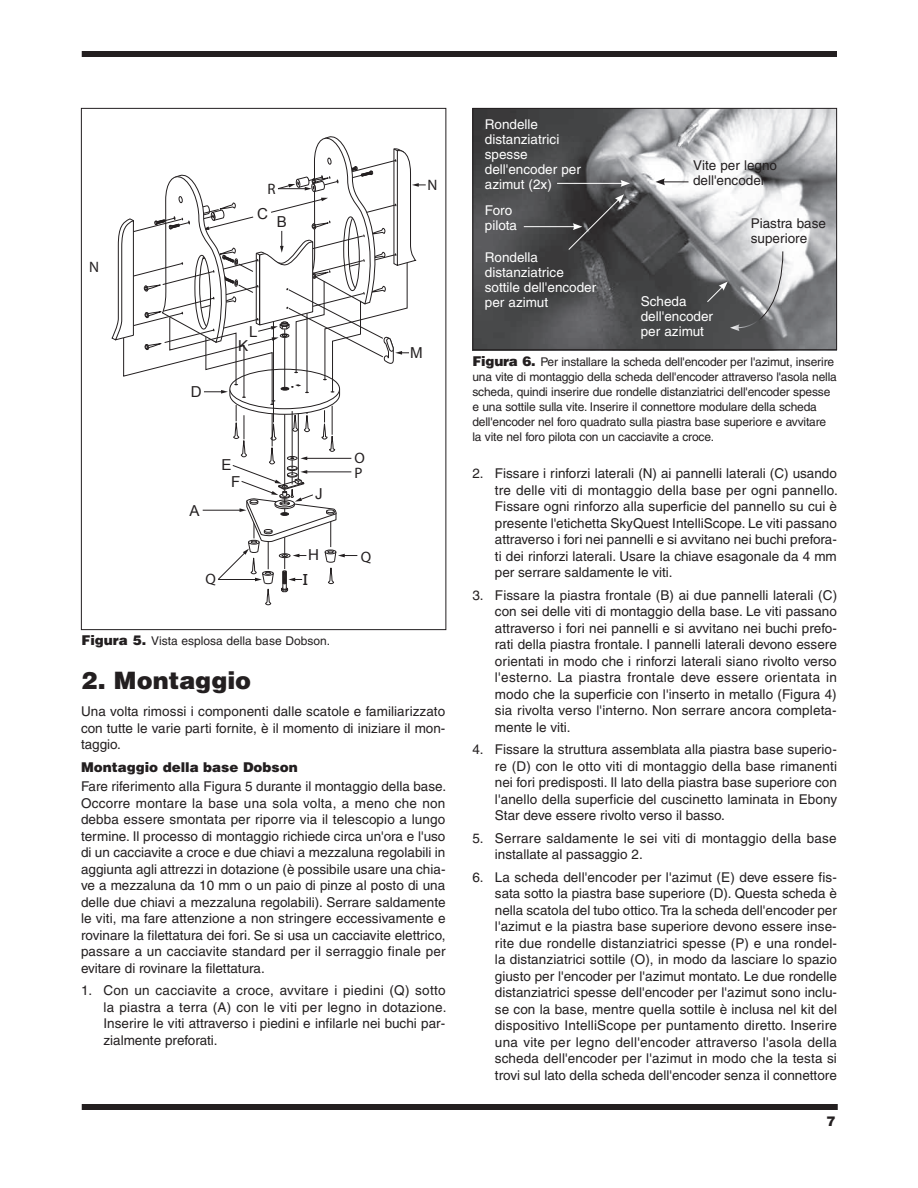
<style>
.page{position:relative;width:918px;height:1188px;background:#fff}
.page>*{position:absolute;margin:0;border:0;box-sizing:border-box;transform-origin:0 0}
.t1{font:900 24px "Helvetica";color:#231f20}
.t2{font:16.35px "Rockwell";color:#231f20}
.t3{font:15.15px "Arial";color:#231f20}
.t4{font:15.15px "Myriad";color:#231f20}
.t5{font:13.5px/16.5px "Helvetica";color:#231f20;text-align:justify}
.t6{font:13.5px/15px "Helvetica";color:#fff}
.t7{font:900 13.5px "Helvetica";color:#231f20}
.t8{font:12px/15px "Helvetica";letter-spacing:-.015em;color:#231f20}
.s1{font-weight:900;font-size:13.5px}
</style>
<div class="page">
<div style="left:82px;top:51px;width:755px;height:6px;background:#231f20"></div>
<div style="left:82px;top:1104px;width:756px;height:6px;background:#231f20"></div>
<svg style="left:111px;top:136px;width:315px;height:470px"></svg>
<img style="left:474px;top:110px;width:361px;height:238px">
<div style="left:472px;top:108px;width:365px;height:242px;border:1px solid #231f20"></div>
<hr style="left:557px;top:183px;width:66px;height:1px;background:#fff">
<svg style="left:621px;top:180px;width:9px;height:7px"></svg>
<hr style="left:524px;top:226px;width:51px;height:1px;background:#fff">
<svg style="left:568px;top:194px;width:56px;height:57px;background:#3f3e3f"></svg>
<svg style="left:706px;top:251px;width:78px;height:80px;background:#8b8c8e"></svg>
<svg style="left:656px;top:178px;width:32px;height:7px"></svg>
<p class="t4" style="left:268px;top:181px;width:10px">R</p>
<p class="t4" style="left:428px;top:178px;width:11px">N</p>
<p class="t4" style="left:89px;top:259px;width:11px">N</p>
<p class="t3" style="left:257px;top:204px;width:12px">C</p>
<p class="t3" style="left:277px;top:212px;width:12px">B</p>
<p class="t3" style="left:249px;top:322px;width:10px">L</p>
<p class="t3" style="left:191px;top:382px;width:12px">D</p>
<p class="t3" style="left:238px;top:336px;width:12px">K</p>
<p class="t3" style="left:189px;top:500px;width:12px">A</p>
<p class="t3" style="left:222px;top:455px;width:12px">E</p>
<p class="t3" style="left:231px;top:471px;width:11px">F</p>
<p class="t4" style="left:206px;top:572px;width:12px">Q</p>
<p class="t3" style="left:315px;top:484px;width:9px">J</p>
<p class="t3" style="left:308px;top:545px;width:12px">H</p>
<p class="t2" style="left:303px;top:570px;width:7px">I</p>
<p class="t8" style="left:81px;top:633px;width:250px"><span class="s1">Figura 5.</span> Vista esplosa della base Dobson.</p>
<p class="t4" style="left:355px;top:450px;width:12px">O</p>
<p class="t4" style="left:355px;top:465px;width:10px">P</p>
<p class="t4" style="left:361px;top:549px;width:12px">Q</p>
<p class="t3" style="left:410px;top:343px;width:14px">M</p>
<h1 class="t1" style="left:81px;top:665px;width:172px">2. Montaggio</h1>
<p class="t5" style="left:81px;top:703px;width:366px">Una volta rimossi i componenti dalle scatole e familiarizzato con tutte le varie parti fornite, è il momento di iniziare il mon&shy;taggio.</p>
<p class="t7" style="left:81px;top:758px;width:218px">Montaggio della base Dobson</p>
<p class="t5" style="left:81px;top:778px;width:367px">Fare riferimento alla Figura 5 durante il montaggio della base.<br>Occorre montare la base una sola volta, a meno che non debba essere smontata per riporre via il telescopio a lungo termine. Il processo di montaggio richiede circa un'ora e l'uso di un cacciavite a croce e due chiavi a mezzaluna regolabili in aggiunta agli attrezzi in dotazione (è possibile usare una chia&shy;ve a mezzaluna da 10 mm o un paio di pinze al posto di una delle due chiavi a mezzaluna regolabili). Serrare saldamente le viti, ma fare attenzione a non stringere eccessivamente e rovinare la filettatura dei fori. Se si usa un cacciavite elettrico, passare a un cacciavite standard per il serraggio finale per evitare di rovinare la filettatura.</p>
<p class="t5" style="left:103px;top:982px;width:345px;text-indent:-22px">1. Con un cacciavite a croce, avvitare i piedini (Q) sotto la piastra a terra (A) con le viti per legno in dotazione.<br>Inserire le viti attraverso i piedini e infilarle nei buchi par&shy;zialmente preforati.</p>
<p class="t6" style="left:485px;top:117px;width:97px">Rondelle distanziatrici spesse dell'encoder per azimut (2x)</p>
<p class="t6" style="left:485px;top:202px;width:34px">Foro pilota</p>
<p class="t6" style="left:485px;top:250px;width:113px">Rondella distanziatrice sottile dell'encoder per azimut</p>
<p class="t5" style="left:693px;top:158px;width:86px;line-height:15px">Vite per legno dell'encoder</p>
<p class="t6" style="left:641px;top:294px;width:74px">Scheda dell'encoder per azimut</p>
<p class="t5" style="left:751px;top:215px;width:77px;line-height:15px">Piastra base superiore</p>
<p class="t8" style="left:472px;top:355px;width:366px"><span class="s1">Figura 6.</span> Per installare la scheda dell'encoder per l'azimut, inserire una vite di montaggio della scheda dell'encoder attraverso l'asola nella scheda, quindi inserire due rondelle distanziatrici dell'encoder spesse e una sottile sulla vite. Inserire il connettore modulare della scheda dell'encoder nel foro quadrato sulla piastra base superiore e avvitare la vite nel foro pilota con un cacciavite a croce.</p>
<p class="t5" style="left:495px;top:465px;width:344px;text-indent:-22px">2. Fissare i rinforzi laterali (N) ai pannelli laterali (C) usando tre delle viti di montaggio della base per ogni pannello.<br>Fissare ogni rinforzo alla superficie del pannello su cui è presente l'etichetta SkyQuest IntelliScope. Le viti passano attraverso i fori nei pannelli e si avvitano nei buchi prefora&shy;ti dei rinforzi laterali. Usare la chiave esagonale da 4 mm per serrare saldamente le viti.</p>
<p class="t5" style="left:495px;top:587px;width:344px;text-indent:-22px">3. Fissare la piastra frontale (B) ai due pannelli laterali (C) con sei delle viti di montaggio della base. Le viti passano attraverso i fori nei pannelli e si avvitano nei buchi prefo&shy;rati della piastra frontale. I pannelli laterali devono essere orientati in modo che i rinforzi laterali siano rivolto verso l'esterno. La piastra frontale deve essere orientata in modo che la superficie con l'inserto in metallo (Figura 4) sia rivolta verso l'interno. Non serrare ancora completa&shy;mente le viti.</p>
<p class="t5" style="left:495px;top:741px;width:344px;text-indent:-22px">4. Fissare la struttura assemblata alla piastra base superio&shy;re (D) con le otto viti di montaggio della base rimanenti nei fori predisposti. Il lato della piastra base superiore con l'anello della superficie del cuscinetto laminata in Ebony Star deve essere rivolto verso il basso.</p>
<p class="t5" style="left:495px;top:830px;width:343px;text-indent:-22px">5. Serrare saldamente le sei viti di montaggio della base installate al passaggio 2.</p>
<p class="t5" style="left:495px;top:869px;width:344px;text-indent:-22px">6. La scheda dell'encoder per l'azimut (E) deve essere fis&shy;sata sotto la piastra base superiore (D). Questa scheda è nella scatola del tubo ottico. Tra la scheda dell'encoder per l'azimut e la piastra base superiore devono essere inse&shy;rite due rondelle distanziatrici spesse (P) e una rondel&shy;la distanziatrici sottile (O), in modo da lasciare lo spazio giusto per l'encoder per l'azimut montato. Le due rondelle distanziatrici spesse dell'encoder per l'azimut sono inclu&shy;se con la base, mentre quella sottile è inclusa nel kit del dispositivo IntelliScope per puntamento diretto. Inserire una vite per legno dell'encoder attraverso l'asola della scheda dell'encoder per l'azimut in modo che la testa si trovi sul lato della scheda dell'encoder senza il connettore</p>
<p class="t7" style="left:826px;top:1113px;width:11px">7</p>
</div>
